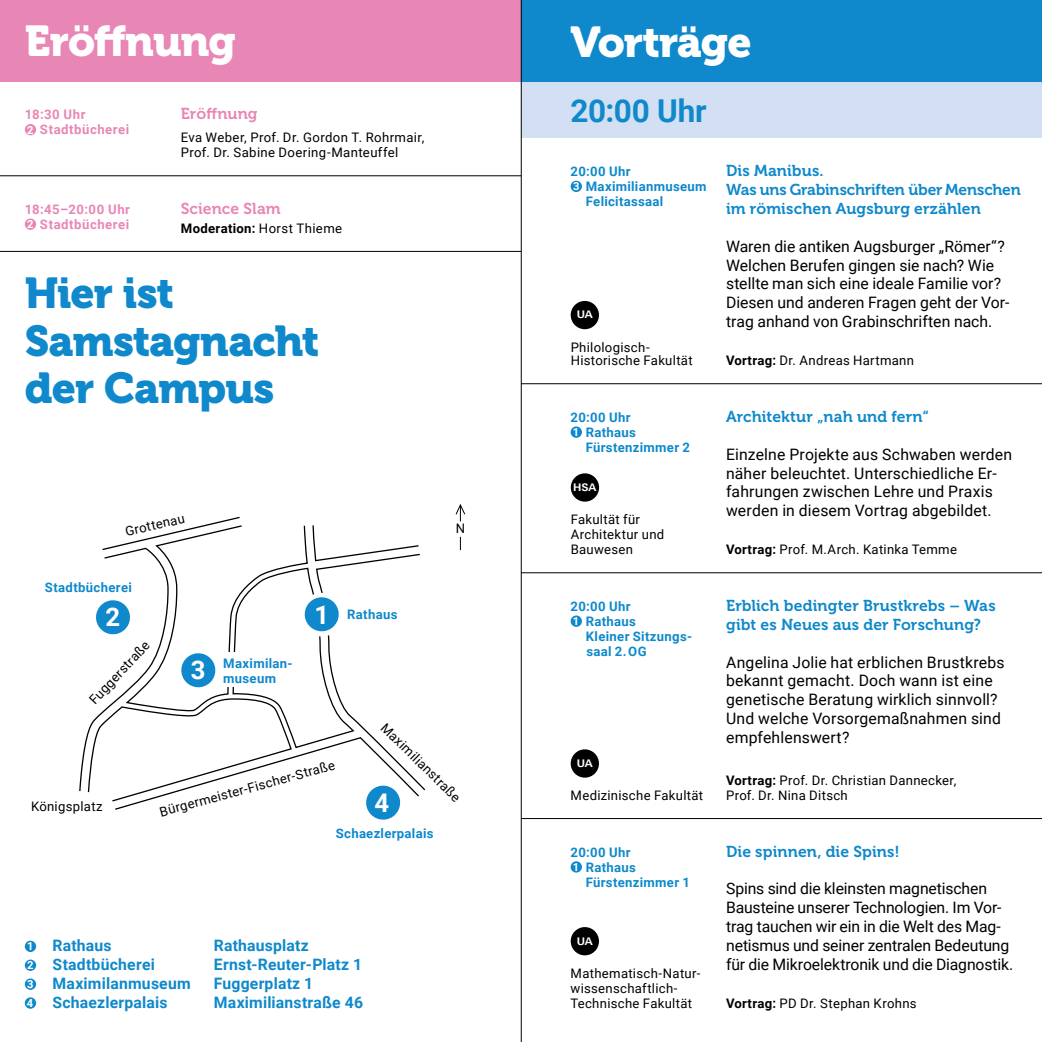
<style>
.page{position:relative;width:1042px;height:1042px;background:#fff}
.page>*{position:absolute;margin:0;border:0;box-sizing:border-box;transform-origin:0 0}
.t1{font:42.88px/47.2px "Museo 900";letter-spacing:-.02em;color:#0f89cb}
.t2{font:42.88px "Museo 900";letter-spacing:-.025em;color:#fff}
.t3{font:700 31.5px "Roboto";letter-spacing:-.005em;color:#0f89cb}
.t4{font:700 25.72px "Roboto";color:#fff}
.t5{font:15.75px/18.9px "Roboto";letter-spacing:.005em;color:#000}
.t6{font:15.75px/18.9px "Museo 700";letter-spacing:.005em;color:#0f89cb}
.t7{font:700 15.75px "Roboto";letter-spacing:.01em;color:#0f89cb}
.t8{font:15.75px "Museo 700";letter-spacing:.01em;color:#e886b5}
.t9{font:13.12px/15px "Roboto";letter-spacing:.025em;color:#000}
.t10{font:700 13.12px/15px "Roboto";letter-spacing:.025em;color:#0f89cb}
.t11{font:700 13.12px/15px "Roboto";letter-spacing:.04em;color:#e886b5}
.t12{font:700 13.12px "Roboto";letter-spacing:.025em;color:#000}
.t13{font:700 10.5px "Univers For Augsburg";letter-spacing:-.025em;color:#fff}
.s1{font-size:11.2px;color:#fff}
.s2{font-weight:400}
.s3{font-weight:700}
</style>
<div class="page">
<div style="left:0;top:0;width:521px;height:82px;background:#e886b5"></div>
<div style="left:521px;top:82px;width:521px;height:56px;background:#d3e0f4"></div>
<div style="left:521px;top:0;width:521px;height:82px;background:#0f89cb"></div>
<svg style="left:79px;top:516px;width:347px;height:276px"></svg>
<svg style="left:95px;top:599px;width:36px;height:36px"></svg>
<svg style="left:180px;top:652px;width:37px;height:36px"></svg>
<div style="left:191px;top:659px;width:15px;height:19px;background:#0f89cb"></div>
<svg style="left:87px;top:697px;width:333px;height:123px"></svg>
<div style="left:374px;top:792px;width:15px;height:19px;background:#0f89cb"></div>
<div style="left:219px;top:653px;width:27px;height:34px;background:#fff"></div>
<svg style="left:460px;top:537px;width:1px;height:13px"></svg>
<svg style="left:455px;top:504px;width:10px;height:17px"></svg>
<svg style="left:298px;top:591px;width:47px;height:47px"></svg>
<div style="left:314px;top:605px;width:15px;height:19px;background:#0f89cb"></div>
<hr style="left:521px;top:0;width:1px;height:1042px;background:#000">
<div style="left:25px;top:124px;width:11px;height:11px;background:#e886b5;border-radius:50%"></div>
<div style="left:25px;top:218px;width:11px;height:12px;background:#e886b5;border-radius:50%"></div>
<hr style="left:0;top:175px;width:521px;height:1px;background:#000">
<hr style="left:0;top:251px;width:521px;height:1px;background:#000">
<div style="left:25px;top:940px;width:11px;height:12px;background:#0f89cb;border-radius:50%"></div>
<div style="left:25px;top:959px;width:11px;height:12px;background:#0f89cb;border-radius:50%"></div>
<div style="left:25px;top:978px;width:11px;height:12px;background:#0f89cb;border-radius:50%"></div>
<div style="left:25px;top:997px;width:11px;height:11px;background:#0f89cb;border-radius:50%"></div>
<div style="left:570px;top:181px;width:12px;height:11px;background:#0f89cb;border-radius:50%"></div>
<div style="left:570px;top:426px;width:12px;height:12px;background:#0f89cb;border-radius:50%"></div>
<div style="left:570px;top:615px;width:12px;height:12px;background:#0f89cb;border-radius:50%"></div>
<div style="left:571px;top:301px;width:28px;height:28px;background:#000;border-radius:50%"></div>
<div style="left:571px;top:749px;width:28px;height:28px;background:#000;border-radius:50%"></div>
<hr style="left:521px;top:383px;width:521px;height:1px;background:#000">
<hr style="left:521px;top:572px;width:521px;height:1px;background:#000">
<hr style="left:521px;top:818px;width:521px;height:1px;background:#000">
<div style="left:571px;top:473px;width:28px;height:29px;background:#000;border-radius:50%"></div>
<div style="left:570px;top:861px;width:12px;height:11px;background:#0f89cb;border-radius:50%"></div>
<div style="left:571px;top:927px;width:28px;height:28px;background:#000;border-radius:50%"></div>
<h1 class="t2" style="left:25px;top:16px;width:213px">Eröffnung</h1>
<p class="t11" style="left:25px;top:107px;width:106px">18:30 Uhr<br><span class="s1">2</span> Stadtbücherei</p>
<p class="t11" style="left:25px;top:201px;width:107px">18:45–20:00 Uhr<br><span class="s1">2</span> Stadtbücherei</p>
<p class="t8" style="left:181px;top:105px;width:78px">Eröffnung</p>
<p class="t9" style="left:181px;top:129px;width:245px">Eva Weber, Prof. Dr. Gordon T. Rohrmair,<br>Prof. Dr. Sabine Doering-Manteuffel</p>
<p class="t8" style="left:181px;top:200px;width:102px">Science Slam</p>
<p class="t12" style="left:181px;top:219px;width:163px">Moderation: <span class="s2">Horst Thieme</span></p>
<h1 class="t1" style="left:25px;top:270px;width:296px">Hier ist<br>Samstagnacht der Campus</h1>
<p class="t9" style="left:124px;top:523px;width:62px;rotate:-12deg">Grottenau</p>
<p class="t9" style="left:456px;top:520px;width:11px">N</p>
<p class="t10" style="left:45px;top:579px;width:89px">Stadtbücherei</p>
<h3 class="t4" style="left:106px;top:599px;width:16px">2</h3>
<p class="t9" style="left:86px;top:696px;width:83px;rotate:-47deg">Fuggerstraße</p>
<h3 class="t4" style="left:191px;top:651px;width:16px">3</h3>
<p class="t10" style="left:223px;top:655px;width:71px">Maximilan&shy;museum</p>
<h3 class="t4" style="left:314px;top:597px;width:16px">1</h3>
<p class="t9" style="left:31px;top:799px;width:73px">Königsplatz</p>
<p class="t9" style="left:158px;top:804px;width:182px;rotate:-15deg">Bürgermeister-Fischer-Straße</p>
<p class="t10" style="left:347px;top:606px;width:52px">Rathaus</p>
<p class="t9" style="left:388px;top:720px;width:107px;rotate:44deg">Maximilianstraße</p>
<h3 class="t4" style="left:374px;top:784px;width:16px">4</h3>
<p class="t10" style="left:336px;top:825px;width:99px">Schaezlerpalais</p>
<p class="t7" style="left:27px;top:934px;width:86px"><span class="s1">1</span> Rathaus</p>
<p class="t7" style="left:214px;top:934px;width:97px">Rathausplatz</p>
<p class="t7" style="left:27px;top:953px;width:129px"><span class="s1">2</span> Stadtbücherei</p>
<p class="t7" style="left:214px;top:953px;width:150px">Ernst-Reuter-Platz 1</p>
<p class="t7" style="left:27px;top:972px;width:165px"><span class="s1">3</span> Maximilanmuseum</p>
<p class="t7" style="left:214px;top:972px;width:101px">Fuggerplatz 1</p>
<p class="t7" style="left:27px;top:991px;width:142px"><span class="s1">4</span> Schaezlerpalais</p>
<p class="t7" style="left:214px;top:991px;width:151px">Maximilianstraße 46</p>
<h1 class="t2" style="left:570px;top:18px;width:182px">Vorträge</h1>
<h2 class="t3" style="left:570px;top:88px;width:138px">20:00 Uhr</h2>
<p class="t10" style="left:570px;top:163px;width:61px">20:00 Uhr</p>
<p class="t10" style="left:573px;top:178px;width:135px"><span class="s1">3</span> Maximilianmuseum</p>
<p class="t10" style="left:586px;top:194px;width:79px">Felicitassaal</p>
<p class="t13" style="left:577px;top:308px;width:18px">UA</p>
<p class="t9" style="left:571px;top:340px;width:124px;line-height:13.5px">Philologisch-<br>Historische Fakultät</p>
<p class="t10" style="left:570px;top:409px;width:61px">20:00 Uhr</p>
<p class="t10" style="left:573px;top:424px;width:65px"><span class="s1">1</span> Rathaus</p>
<p class="t10" style="left:586px;top:439px;width:106px">Fürstenzimmer 2</p>
<p class="t13" style="left:573px;top:481px;width:25px">HSA</p>
<p class="t9" style="left:571px;top:511px;width:95px">Fakultät für<br>Architektur und<br>Bauwesen</p>
<p class="t10" style="left:570px;top:598px;width:61px">20:00 Uhr</p>
<p class="t10" style="left:573px;top:613px;width:65px"><span class="s1">1</span> Rathaus</p>
<p class="t10" style="left:586px;top:628px;width:108px">Kleiner Sitzungs-</p>
<p class="t10" style="left:586px;top:643px;width:62px">saal 2. OG</p>
<p class="t13" style="left:577px;top:757px;width:18px">UA</p>
<p class="t6" style="left:726px;top:161px;width:296px">Dis Manibus.<br>Was uns Grabinschriften über Menschen im römischen Augsburg erzählen</p>
<p class="t5" style="left:726px;top:236px;width:285px">Waren die antiken Augsburger „Römer“?<br>Welchen Berufen gingen sie nach? Wie stellte man sich eine ideale Familie vor?<br>Diesen und anderen Fragen geht der Vor&shy;trag anhand von Grabinschriften nach.</p>
<p class="t9" style="left:726px;top:352px;width:189px"><span class="s3">Vortrag:</span> Dr. Andreas Hartmann</p>
<p class="t6" style="left:726px;top:407px;width:204px">Architektur „nah und fern“</p>
<p class="t5" style="left:726px;top:444px;width:288px">Einzelne Projekte aus Schwaben werden näher beleuchtet. Unterschiedliche Er&shy;fahrungen zwischen Lehre und Praxis werden in diesem Vortrag abgebildet.</p>
<p class="t9" style="left:726px;top:541px;width:232px"><span class="s3">Vortrag:</span> Prof. M.Arch. Katinka Temme</p>
<p class="t6" style="left:726px;top:596px;width:271px">Erblich bedingter Brustkrebs – Was gibt es Neues aus der Forschung?</p>
<p class="t5" style="left:726px;top:652px;width:280px">Angelina Jolie hat erblichen Brustkrebs bekannt gemacht. Doch wann ist eine genetische Beratung wirklich sinnvoll?<br>Und welche Vorsorgemaßnahmen sind empfehlenswert?</p>
<p class="t9" style="left:726px;top:772px;width:232px"><span class="s3">Vortrag:</span> Prof. Dr. Christian Dannecker,</p>
<p class="t9" style="left:570px;top:787px;width:134px">Medizinische Fakultät</p>
<p class="t9" style="left:726px;top:787px;width:123px">Prof. Dr. Nina Ditsch</p>
<p class="t10" style="left:570px;top:844px;width:61px">20:00 Uhr</p>
<p class="t10" style="left:573px;top:859px;width:65px"><span class="s1">1</span> Rathaus</p>
<p class="t10" style="left:586px;top:874px;width:106px">Fürstenzimmer 1</p>
<p class="t13" style="left:577px;top:934px;width:18px">UA</p>
<p class="t9" style="left:570px;top:965px;width:131px">Mathematisch-Natur&shy;wissenschaftlich-<br>Technische Fakultät</p>
<p class="t6" style="left:726px;top:842px;width:175px">Die spinnen, die Spins!</p>
<p class="t5" style="left:726px;top:879px;width:289px">Spins sind die kleinsten magnetischen Bausteine unserer Technologien. Im Vor&shy;trag tauchen wir ein in die Welt des Mag&shy;netismus und seiner zentralen Bedeutung für die Mikroelektronik und die Diagnostik.</p>
<p class="t9" style="left:726px;top:995px;width:192px"><span class="s3">Vortrag:</span> PD Dr. Stephan Krohns</p>
</div>
